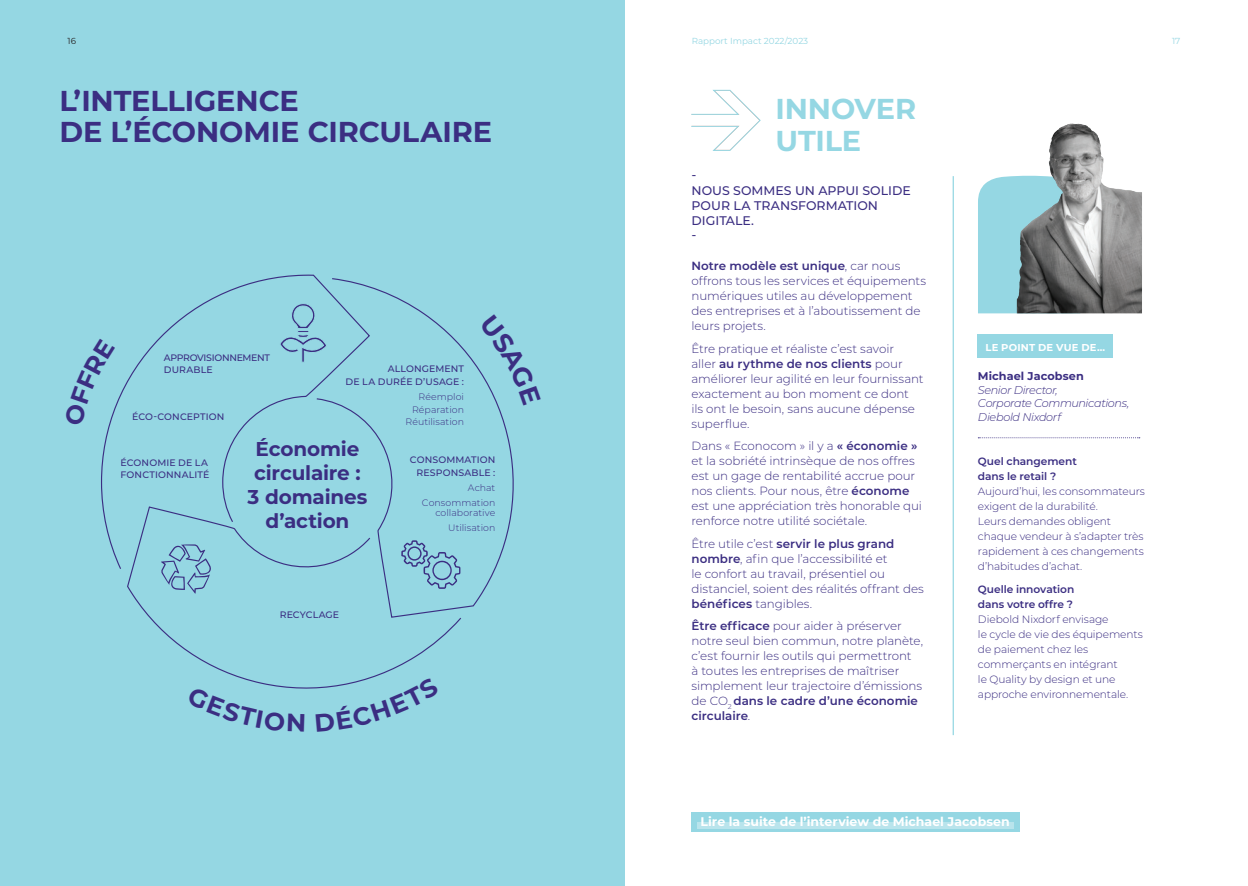
<style>
.page{position:relative;width:1248px;height:886px;background:#fff}
.page>*{position:absolute;margin:0;border:0;box-sizing:border-box;transform-origin:0 0}
.t1{font:700 28.75px/31.2px "Montserrat";letter-spacing:-.005em;color:#3b2e82}
.t2{font:700 28.75px/31.2px "Montserrat";letter-spacing:-.005em;color:#95d7e3}
.t3{font:700 20px/24px "Montserrat";letter-spacing:-.01em;color:#3b2e82;text-align:center}
.t4{font:500 12.5px/15px "Montserrat";letter-spacing:.005em;color:#3b2e82}
.t5{font:700 12.5px "Montserrat";color:#fff}
.t6{font:300 11.88px/15px "Montserrat";letter-spacing:-.005em;color:#3b2e82}
.t7{font:italic 300 11.25px/13.8px "Montserrat";letter-spacing:-.03em;color:#3b2e82}
.t8{font:700 11.25px "Montserrat";letter-spacing:.005em;color:#3b2e82}
.t9{font:300 10.62px/15px "Montserrat";letter-spacing:-.01em;color:#3b2e82}
.t10{font:600 10.62px/15px "Montserrat";letter-spacing:-.005em;color:#3b2e82}
.t11{font:700 10px "Montserrat";letter-spacing:.015em;color:#fff}
.t12{font:500 9.38px/13.8px "Montserrat";letter-spacing:.015em;color:#3b2e82;text-align:right}
.t13{font:300 9.38px/12.5px "Montserrat";letter-spacing:.005em;color:#3b2e82;text-align:right}
.t14{font:500 9.38px/12.5px "Montserrat";letter-spacing:-.03em;color:#3b2e82}
.t15{font:8.75px "Montserrat";color:#95d7e3}
.t16{font:8.75px "Montserrat";color:#231f20}
.s1{font-weight:600}
</style>
<div class="page">
<svg style="left:978px;top:175px;width:102px;height:138px;background:#80a2a8"></svg>
<img style="left:1048px;top:124px;width:22px;height:63px">
<svg style="left:691px;top:90px;width:70px;height:61px"></svg>
<hr style="left:952px;top:176px;width:1px;height:559px;background:#95d7e3">
<svg style="left:978px;top:437px;width:161px;height:1px"></svg>
<div style="left:976px;top:334px;width:136px;height:24px;background:#95d7e3"></div>
<div style="left:691px;top:812px;width:328px;height:20px;background:#95d7e3"></div>
<div style="left:697px;top:822px;width:316px;height:6px;background:#b9e4ec"></div>
<div style="left:0;top:0;width:624px;height:886px;background:#95d7e3"></div>
<svg style="left:101px;top:274px;width:215px;height:295px"></svg>
<svg style="left:315px;top:277px;width:199px;height:331px"></svg>
<svg style="left:126px;top:507px;width:336px;height:182px"></svg>
<svg style="left:279px;top:302px;width:48px;height:61px"></svg>
<svg style="left:401px;top:540px;width:59px;height:49px"></svg>
<svg style="left:161px;top:544px;width:50px;height:49px"></svg>
<svg style="left:101px;top:338px;width:14px;height:88px"></svg>
<svg style="left:187px;top:686px;width:117px;height:3px"></svg>
<svg style="left:316px;top:677px;width:123px;height:12px"></svg>
<svg style="left:479px;top:315px;width:35px;height:90px"></svg>
<p class="t16" style="left:67px;top:35px;width:10px">16</p>
<p class="t15" style="left:691px;top:35px;width:118px">Rapport Impact 2022/2023</p>
<p class="t15" style="left:1171px;top:35px;width:10px">17</p>
<h1 class="t1" style="left:59px;top:83px;width:434px">L’INTELLIGENCE<br>DE L’ÉCONOMIE CIRCULAIRE</h1>
<p class="t14" style="left:164px;top:351px;width:108px">APPROVISIONNEMENT<br>DURABLE</p>
<p class="t12" style="left:132px;top:410px;width:94px">ÉCO-CONCEPTION</p>
<p class="t12" style="left:345px;top:361px;width:120px">ALLONGEMENT<br>DE LA DURÉE D’USAGE :</p>
<p class="t13" style="left:405px;top:390px;width:60px">Réemploi<br>Réparation<br>Réutilisation</p>
<p class="t12" style="left:410px;top:452px;width:87px">CONSOMMATION<br>RESPONSABLE :</p>
<p class="t13" style="left:422px;top:480px;width:75px;line-height:15px">Achat<br>Consommation</p>
<p class="t13" style="left:435px;top:505px;width:61px;line-height:15px">collaborative<br>Utilisation</p>
<h2 class="t3" style="left:247px;top:436px;width:121px">Économie circulaire :<br>3 domaines d’action</h2>
<p class="t12" style="left:121px;top:456px;width:90px;line-height:12.5px;text-align:left">ÉCONOMIE DE LA<br>FONCTIONNALITÉ</p>
<p class="t12" style="left:280px;top:608px;width:61px">RECYCLAGE</p>
<h1 class="t2" style="left:775px;top:92px;width:142px">INNOVER<br>UTILE</h1>
<p class="t4" style="left:691px;top:168px;width:221px">-<br>NOUS SOMMES UN APPUI SOLIDE<br>POUR LA TRANSFORMATION<br>DIGITALE.<br>-</p>
<p class="t6" style="left:691px;top:258px;width:236px"><span class="s1">Notre modèle est unique</span>, car nous offrons tous les services et équipements numériques utiles au développement des entreprises et à l’aboutissement de leurs projets.</p>
<p class="t6" style="left:691px;top:340px;width:233px">Être pratique et réaliste c’est savoir<br>aller <span class="s1">au rythme de nos clients</span> pour améliorer leur agilité en leur fournissant exactement au bon moment ce dont ils ont le besoin, sans aucune dépense superflue.</p>
<p class="t6" style="left:691px;top:438px;width:232px">Dans « Econocom » il y a <span class="s1">« économie » </span>et la sobriété intrinsèque de nos offres est un gage de rentabilité accrue pour nos clients. Pour nous, être <span class="s1">économe </span>est une appréciation très honorable qui renforce notre utilité sociétale.</p>
<p class="t6" style="left:691px;top:535px;width:234px">Être utile c’est <span class="s1">servir le plus grand nombre</span>, afin que l’accessibilité et<br>le confort au travail, présentiel ou distanciel, soient des réalités offrant des <span class="s1">bénéfices</span> tangibles.</p>
<p class="t6" style="left:691px;top:618px;width:233px"><span class="s1">Être efficace</span> pour aider à préserver notre seul bien commun, notre planète, c’est fournir les outils qui permettront<br>à toutes les entreprises de maîtriser simplement leur trajectoire d’émissions de CO<sub>2</sub> <span class="s1">dans le cadre d’une économie circulaire</span>.</p>
<p class="t11" style="left:985px;top:340px;width:121px">LE POINT DE VUE DE…</p>
<p class="t8" style="left:977px;top:368px;width:107px">Michael Jacobsen</p>
<p class="t7" style="left:977px;top:382px;width:153px">Senior Director,<br>Corporate Communications,<br>Diebold Nixdorf</p>
<p class="t10" style="left:977px;top:453px;width:100px">Quel changement dans le retail ?</p>
<p class="t9" style="left:977px;top:483px;width:168px">Aujourd’hui, les consommateurs exigent de la durabilité.<br>Leurs demandes obligent chaque vendeur à s’adapter très rapidement à ces changements d’habitudes d’achat.</p>
<p class="t10" style="left:977px;top:581px;width:98px">Quelle innovation dans votre offre ?</p>
<p class="t9" style="left:977px;top:611px;width:166px">Diebold Nixdorf envisage<br>le cycle de vie des équipements de paiement chez les commerçants en intégrant<br>le Quality by design et une approche environnementale.</p>
<p class="t5" style="left:700px;top:813px;width:310px">Lire la suite de l’interview de Michael Jacobsen</p>
</div>
